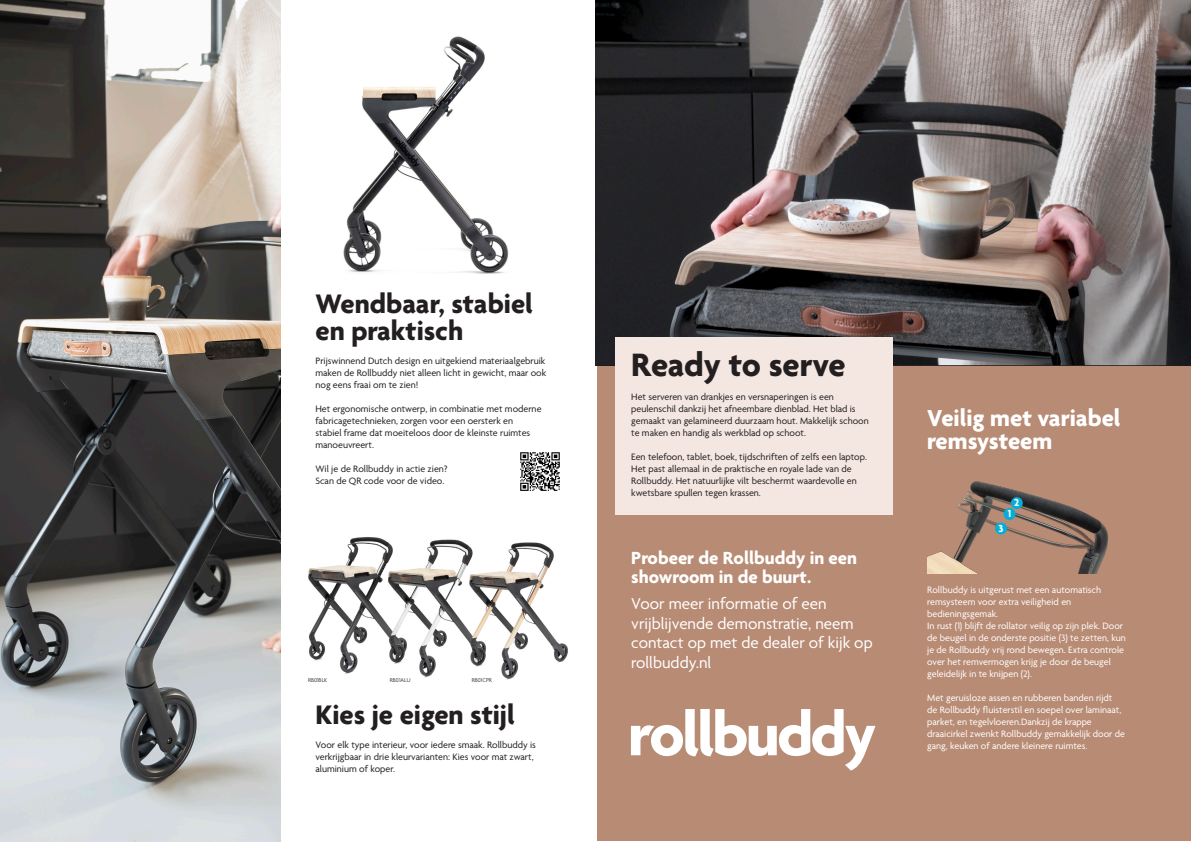
<style>
.page{position:relative;width:1191px;height:842px;background:#fff}
.page>*{position:absolute;margin:0;border:0;box-sizing:border-box;transform-origin:0 0}
.t1{font:700 35px "Agenda";letter-spacing:-.005em;color:#231f20}
.t2{font:700 29px "Agenda";color:#231f20}
.t3{font:700 25px/23.6px "Agenda";color:#fff}
.t4{font:700 19px/19.6px "Agenda";color:#fff}
.t5{font:17px/19.6px "Agenda";color:#fff}
.t6{font:700 11px "Agenda";color:#fff}
.t7{font:10px/12px "Agenda";color:#231f20}
.t8{font:10px/12px "Agenda";color:#fff}
.t9{font:300 6px "Agenda";color:#231f20}
</style>
<div class="page">
<div style="left:597px;top:2px;width:594px;height:838px;background:#b88b74"></div>
<img style="left:595px;top:0;width:596px;height:365px">
<div style="left:615px;top:337px;width:277px;height:177px;background:#f4e7e2"></div>
<img style="left:927px;top:481px;width:182px;height:92px">
<div style="left:1003px;top:508px;width:12px;height:12px;background:#03aed7;border-radius:50%"></div>
<div style="left:1010px;top:497px;width:12px;height:12px;background:#03aed7;border-radius:50%"></div>
<div style="left:995px;top:522px;width:12px;height:12px;background:#03aed7;border-radius:50%"></div>
<img style="left:343px;top:36px;width:166px;height:238px">
<img style="left:280px;top:530px;width:288px;height:164px">
<img style="left:520px;top:452px;width:40px;height:39px">
<img style="left:0;top:0;width:280px;height:842px">
<svg style="left:631px;top:709px;width:244px;height:61px"></svg>
<p class="t2" style="left:315px;top:288px;width:219px">Wendbaar, stabiel</p>
<p class="t2" style="left:315px;top:315px;width:149px">en praktisch</p>
<p class="t7" style="left:315px;top:356px;width:232px;text-align:justify">Prijswinnend Dutch design en uitgekiend materiaalgebruik maken de Rollbuddy niet alleen licht in gewicht, maar ook nog eens fraai om te zien!</p>
<p class="t7" style="left:315px;top:404px;width:227px">Het ergonomische ontwerp, in combinatie met moderne fabricagetechnieken, zorgen voor een oersterk en stabiel frame dat moeiteloos door de kleinste ruimtes manoeuvreert.</p>
<p class="t7" style="left:315px;top:464px;width:134px">Wil je de Rollbuddy in actie zien?</p>
<p class="t7" style="left:315px;top:476px;width:130px">Scan de QR code voor de video.</p>
<p class="t9" style="left:308px;top:677px;width:21px">RB01BLK</p>
<p class="t9" style="left:390px;top:677px;width:22px">RB01ALU</p>
<p class="t9" style="left:472px;top:677px;width:22px">RB01CPR</p>
<p class="t2" style="left:315px;top:699px;width:201px">Kies je eigen stijl</p>
<p class="t7" style="left:315px;top:739px;width:222px">Voor elk type interieur, voor iedere smaak. Rollbuddy is verkrijgbaar in drie kleurvarianten: Kies voor mat zwart, aluminium of koper.</p>
<p class="t1" style="left:631px;top:345px;width:216px">Ready to serve</p>
<p class="t7" style="left:631px;top:391px;width:239px">Het serveren van drankjes en versnaperingen is een peulenschil dankzij het afneembare dienblad. Het blad is gemaakt van gelamineerd duurzaam hout. Makkelijk schoon te maken en handig als werkblad op schoot.</p>
<p class="t7" style="left:631px;top:451px;width:237px">Een telefoon, tablet, boek, tijdschriften of zelfs een laptop.<br>Het past allemaal in de praktische en royale lade van de Rollbuddy. Het natuurlijke vilt beschermt waardevolle en kwetsbare spullen tegen krassen.</p>
<p class="t4" style="left:631px;top:549px;width:227px">Probeer de Rollbuddy in een showroom in de buurt.</p>
<p class="t5" style="left:631px;top:595px;width:243px">Voor meer informatie of een vrijblijvende demonstratie, neem contact op met de dealer of kijk op rollbuddy.nl</p>
<p class="t3" style="left:927px;top:408px;width:195px">Veilig met variabel remsysteem</p>
<p class="t6" style="left:1014px;top:497px;width:7px">2</p>
<p class="t6" style="left:1008px;top:508px;width:5px">1</p>
<p class="t6" style="left:998px;top:522px;width:6px">3</p>
<p class="t8" style="left:927px;top:585px;width:175px">Rollbuddy is uitgerust met een automatisch remsysteem voor extra veiligheid en bedieningsgemak.</p>
<p class="t8" style="left:927px;top:621px;width:200px">In rust (1) blijft de rollator veilig op zijn plek. Door de beugel in de onderste positie (3) te zetten, kun je de Rollbuddy vrij rond bewegen. Extra controle over het remvermogen krijg je door de beugel geleidelijk in te knijpen (2).</p>
<p class="t8" style="left:927px;top:693px;width:199px">Met geruisloze assen en rubberen banden rijdt de Rollbuddy fluisterstil en soepel over laminaat, parket, en tegelvloeren.Dankzij de krappe draaicirkel zwenkt Rollbuddy gemakkelijk door de gang, keuken of andere kleinere ruimtes.</p>
</div>
